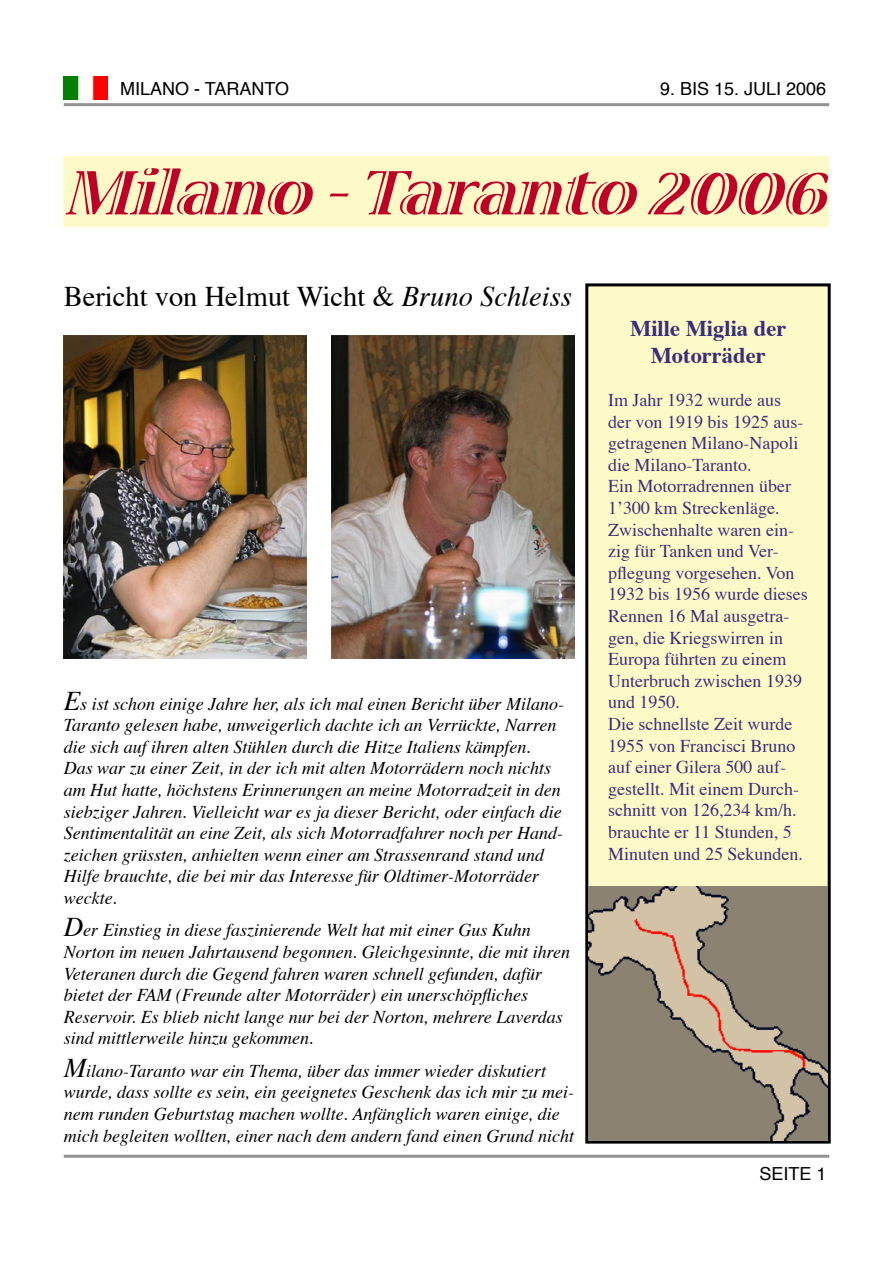
<style>
.page{position:relative;width:893px;height:1263px;background:#fff}
.page>*{position:absolute;margin:0;border:0;box-sizing:border-box;transform-origin:0 0}
.t1{font:italic 700 63px "Viva Std";color:#be0027}
.t2{font:28.5px "Times";color:#000}
.t3{font:700 22.5px/27px "Times";color:#392e7a;text-align:center}
.t4{font:italic 18px/21.6px "Times";color:#000}
.t5{font:18px/21.6px "Times";color:#392e7a}
.t6{font:18px "Helvetica";color:#000}
.s1{font-style:italic}
.s2{font-size:27px}
</style>
<div class="page">
<hr style="left:64px;top:103px;width:765px;height:3px;background:#939393">
<img style="left:64px;top:77px;width:44px;height:23px">
<hr style="left:64px;top:1155px;width:765px;height:3px;background:#939393">
<div style="left:587px;top:285px;width:242px;height:857px;background:#fefac7"></div>
<div style="left:585px;top:283px;width:246px;height:860px;border:3px solid #000"></div>
<div style="left:64px;top:156px;width:765px;height:70px;background:#fefac7"></div>
<img style="left:589px;top:887px;width:238px;height:253px">
<img style="left:64px;top:335px;width:242px;height:323px">
<img style="left:332px;top:335px;width:242px;height:324px">
<p class="t6" style="left:120px;top:74px;width:171px">MILANO - TARANTO</p>
<p class="t6" style="left:660px;top:74px;width:168px">9. BIS 15. JULI 2006</p>
<p class="t1" style="left:64px;top:161px;width:781px">Milano -Taranto 2006</p>
<p class="t2" style="left:64px;top:270px;width:510px">Bericht von Helmut Wicht &amp; <span class="s1">Bruno Schleiss</span></p>
<p class="t4" style="left:64px;top:691px;width:502px"><span class="s2">E</span>s ist schon einige Jahre her, als ich mal einen Bericht über Milano-Taranto gelesen habe, unweigerlich dachte ich an Verrückte, Narren die sich auf ihren alten Stühlen durch die Hitze Italiens kämpfen.<br>Das war zu einer Zeit, in der ich mit alten Motorrädern noch nichts am Hut hatte, höchstens Erinnerungen an meine Motorradzeit in den siebziger Jahren. Vielleicht war es ja dieser Bericht, oder einfach die Sentimentalität an eine Zeit, als sich Motorradfahrer noch per Hand&shy;zeichen grüssten, anhielten wenn einer am Strassenrand stand und Hilfe brauchte, die bei mir das Interesse für Oldtimer-Motorräder weckte.</p>
<p class="t4" style="left:64px;top:918px;width:508px"><span class="s2">D</span>er Einstieg in diese faszinierende Welt hat mit einer Gus Kuhn Norton im neuen Jahrtausend begonnen. Gleichgesinnte, die mit ihren Veteranen durch die Gegend fahren waren schnell gefunden, dafür bietet der FAM (Freunde alter Motorräder) ein unerschöpfliches Reservoir. Es blieb nicht lange nur bei der Norton, mehrere Laverdas sind mittlerweile hinzu gekommen.</p>
<p class="t4" style="left:64px;top:1058px;width:512px"><span class="s2">M</span>ilano-Taranto war ein Thema, über das immer wieder diskutiert wurde, dass sollte es sein, ein geeignetes Geschenk das ich mir zu mei&shy;nem runden Geburtstag machen wollte. Anfänglich waren einige, die mich begleiten wollten, einer nach dem andern fand einen Grund nicht</p>
<p class="t3" style="left:630px;top:312px;width:158px">Mille Miglia der<br>Motorräder</p>
<p class="t5" style="left:608px;top:388px;width:197px">Im Jahr 1932 wurde aus der von 1919 bis 1925 aus&shy;getragenen Milano-Napoli die Milano-Taranto.</p>
<p class="t5" style="left:608px;top:474px;width:201px">Ein Motorradrennen über<br>1’300 km Streckenläge.<br>Zwischenhalte waren ein&shy;zig für Tanken und Ver&shy;pflegung vorgesehen. Von<br>1932 bis 1956 wurde dieses<br>Rennen 16 Mal ausgetra&shy;gen, die Kriegswirren in<br>Europa führten zu einem<br>Unterbruch zwischen 1939 und 1950.</p>
<p class="t5" style="left:608px;top:712px;width:196px">Die schnellste Zeit wurde<br>1955 von Francisci Bruno auf einer Gilera 500 auf&shy;gestellt. Mit einem Durch&shy;schnitt von 126,234 km/h. brauchte er 11 Stunden, 5<br>Minuten und 25 Sekunden.</p>
<p class="t6" style="left:760px;top:1158px;width:69px">SEITE 1</p>
</div>
